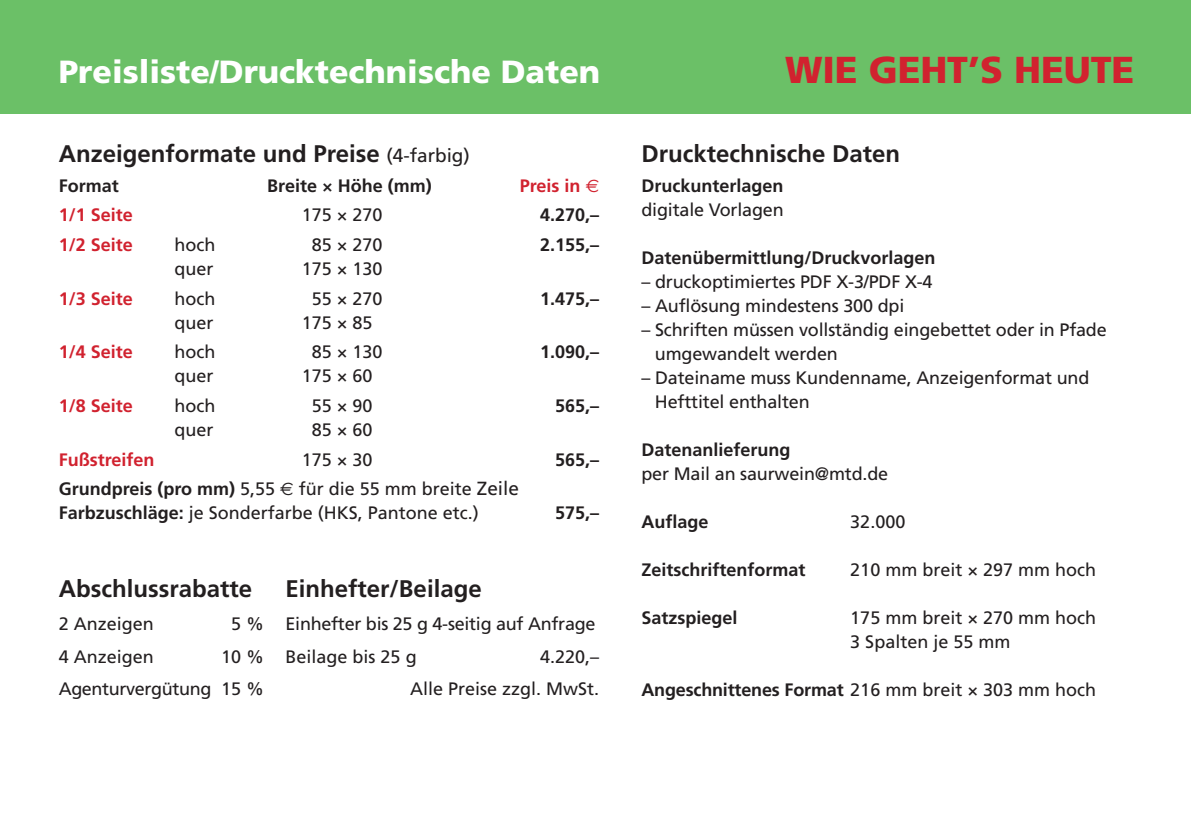
<style>
.page{position:relative;width:1191px;height:817px;background:#fff}
.page>*{position:absolute;margin:0;border:0;box-sizing:border-box;transform-origin:0 0}
.t1{font:900 37.4px "Frutiger";letter-spacing:-.005em;color:#d1222f}
.t2{font:900 32px "Frutiger";color:#fff}
.t3{font:700 24px "Frutiger";color:#231f20}
.t4{font:18px/24px "Frutiger";letter-spacing:-.01em;color:#231f20}
.t5{font:700 18px "Frutiger";color:#231f20}
.t6{font:700 18px "Frutiger";color:#d1222f}
.s1{font-weight:400;font-size:19px}
.s2{font-family:"Euro Sans";font-weight:400}
.s3{color:#fff}
.s4{font-weight:700}
.s5{font-family:"Euro Sans"}
.s6{font-size:19px}
.s7{font-weight:400}
</style>
<div class="page">
<div style="left:0;top:0;width:1190px;height:113px;background:#6bc067"></div>
<p class="t2" style="left:59px;top:59px;width:543px">Preisliste/Drucktechnische Daten</p>
<p class="t1" style="left:785px;top:54px;width:351px">WIE GEHT’S HEUTE</p>
<p class="t3" style="left:59px;top:144px;width:413px">Anzeigenformate und Preise <span class="s1">(4-farbig)</span></p>
<p class="t5" style="left:59px;top:178px;width:62px">Format</p>
<p class="t5" style="left:267px;top:178px;width:166px">Breite × Höhe (mm)</p>
<p class="t6" style="left:520px;top:178px;width:81px">Preis in <span class="s2">€</span></p>
<p class="t6" style="left:59px;top:208px;width:76px">1/1 Seite</p>
<p class="t4" style="left:302px;top:204px;width:82px">175 × 270</p>
<p class="t5" style="left:540px;top:208px;width:61px">4.270,–</p>
<p class="t6" style="left:59px;top:237px;width:76px">1/2 Seite</p>
<p class="t4" style="left:174px;top:234px;width:42px">hoch</p>
<p class="t4" style="left:312px;top:234px;width:72px">85 × 270</p>
<p class="t5" style="left:540px;top:237px;width:61px">2.155,–</p>
<p class="t4" style="left:174px;top:258px;width:41px">quer</p>
<p class="t4" style="left:302px;top:258px;width:82px">175 × 130</p>
<p class="t6" style="left:59px;top:291px;width:76px">1/3 Seite</p>
<p class="t4" style="left:174px;top:288px;width:42px">hoch</p>
<p class="t4" style="left:312px;top:288px;width:72px">55 × 270</p>
<p class="t5" style="left:540px;top:291px;width:61px">1.475,–</p>
<p class="t4" style="left:174px;top:312px;width:41px">quer</p>
<p class="t4" style="left:302px;top:312px;width:82px">175 × 85<span class="s3">5</span></p>
<p class="t6" style="left:59px;top:345px;width:76px">1/4 Seite</p>
<p class="t4" style="left:174px;top:341px;width:42px">hoch</p>
<p class="t4" style="left:312px;top:341px;width:72px">85 × 130</p>
<p class="t5" style="left:540px;top:345px;width:61px">1.090,–</p>
<p class="t4" style="left:174px;top:365px;width:41px">quer</p>
<p class="t4" style="left:302px;top:365px;width:82px">175 × 60<span class="s3">5</span></p>
<p class="t6" style="left:59px;top:398px;width:76px">1/8 Seite</p>
<p class="t4" style="left:174px;top:395px;width:42px">hoch</p>
<p class="t4" style="left:312px;top:395px;width:72px">55 × 90<span class="s3">5</span></p>
<p class="t5" style="left:555px;top:398px;width:46px">565,–</p>
<p class="t4" style="left:174px;top:419px;width:41px">quer</p>
<p class="t4" style="left:312px;top:419px;width:72px">85 × 60<span class="s3">5</span></p>
<p class="t6" style="left:59px;top:452px;width:97px">Fußstreifen</p>
<p class="t4" style="left:302px;top:449px;width:82px">175 × 30<span class="s3">5</span></p>
<p class="t5" style="left:555px;top:452px;width:46px">565,–</p>
<p class="t4" style="left:59px;top:478px;width:462px"><span class="s4">Grundpreis (pro mm)</span> 5,55 <span class="s5">€</span> für die 55 mm breite <span class="s6">Zeile</span></p>
<p class="t4" style="left:59px;top:502px;width:422px"><span class="s4">Farbzuschläge:</span> je Sonderfarbe (HKS, Pantone etc.)</p>
<p class="t5" style="left:555px;top:506px;width:46px">575,–</p>
<p class="t3" style="left:59px;top:579px;width:195px">Abschlussrabatte</p>
<p class="t3" style="left:285px;top:579px;width:198px">Einhefter/Beilage</p>
<p class="t4" style="left:59px;top:613px;width:97px">2 Anzeigen</p>
<p class="t4" style="left:231px;top:613px;width:366px">5 % Einhefter bis 25 g 4-seitig auf Anfrage</p>
<p class="t4" style="left:59px;top:645px;width:97px">4 Anzeigen</p>
<p class="t4" style="left:221px;top:645px;width:197px">10 % Beilage bis 25 g</p>
<p class="t4" style="left:540px;top:645px;width:61px">4.220,–</p>
<p class="t4" style="left:59px;top:678px;width:207px">Agenturvergütung 15 %</p>
<p class="t4" style="left:410px;top:678px;width:191px">Alle Preise zzgl. MwSt.</p>
<p class="t3" style="left:641px;top:144px;width:260px">Drucktechnische Daten</p>
<p class="t4" style="left:641px;top:175px;width:144px"><span class="s4">Druckunterlagen </span>digitale Vorlagen</p>
<p class="t5" style="left:641px;top:250px;width:296px">Datenübermittlung/Druckvorlagen</p>
<p class="t4" style="left:641px;top:271px;width:293px">– druckoptimiertes PDF X-3/PDF X-4</p>
<p class="t4" style="left:641px;top:295px;width:264px">– Auflösung mindestens 300 dpi</p>
<p class="t4" style="left:655px;top:319px;width:453px;text-indent:-14px">– Schriften müssen vollständig eingebettet oder in Pfade umgewandelt werden</p>
<p class="t4" style="left:655px;top:367px;width:436px;text-indent:-14px">– Dateiname muss Kundenname, Anzeigenformat und<br>Hefttitel enthalten</p>
<p class="t4" style="left:641px;top:439px;width:248px"><span class="s4">Datenanlieferung<br></span>per Mail an saurwein@mtd.de</p>
<p class="t5" style="left:641px;top:514px;width:69px">Auflage</p>
<p class="t4" style="left:850px;top:511px;width:57px">32.000</p>
<p class="t5" style="left:641px;top:562px;width:166px">Zeitschriftenformat</p>
<p class="t4" style="left:850px;top:559px;width:247px">210 mm breit × 297 mm hoch</p>
<p class="t5" style="left:641px;top:610px;width:98px">Satzspiegel</p>
<p class="t4" style="left:850px;top:607px;width:247px">175 mm breit × 270 mm hoch</p>
<p class="t4" style="left:850px;top:631px;width:162px">3 Spalten je 55 mm</p>
<p class="t5" style="left:641px;top:682px;width:456px">Angeschnittenes Format <span class="s7">216 mm breit × 303 mm hoch</span></p>
</div>
